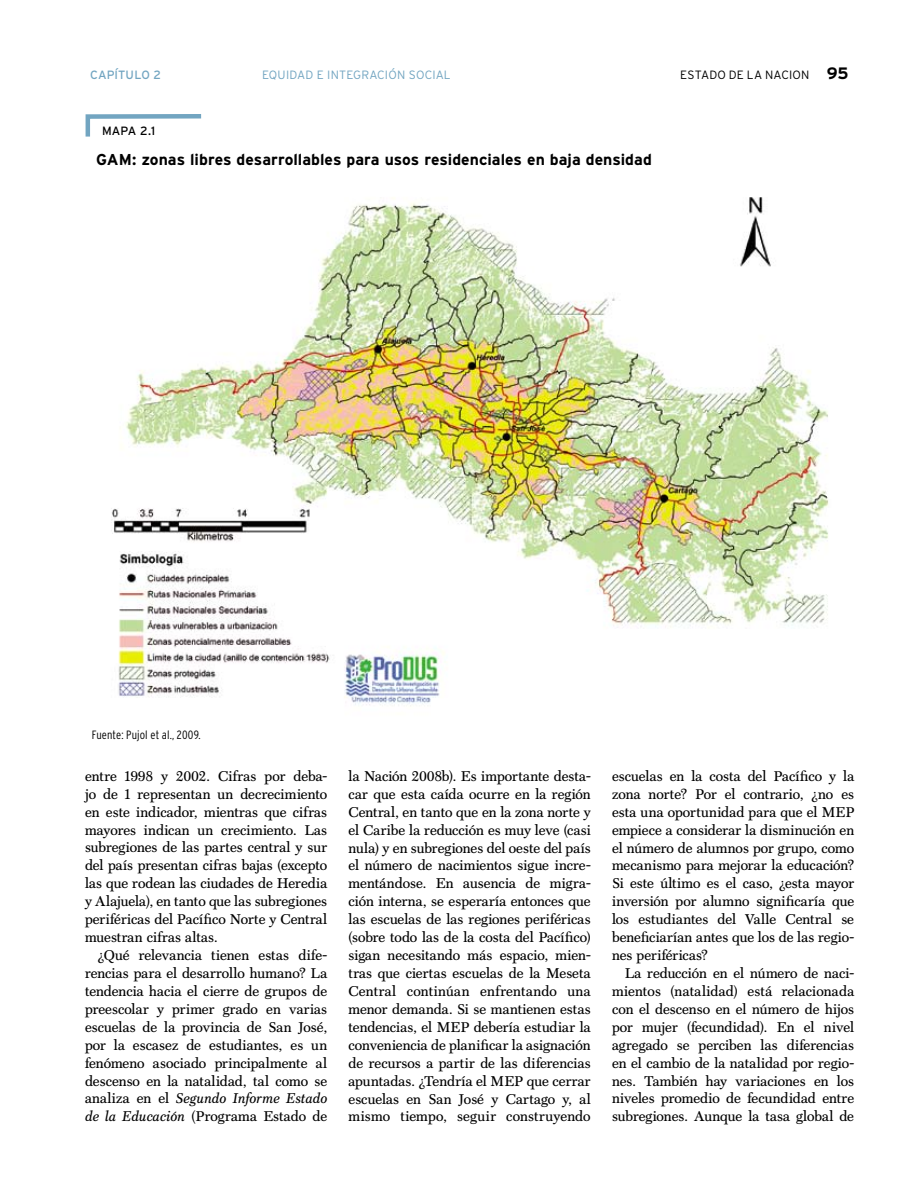
<style>
.page{position:relative;width:918px;height:1188px;background:#fff}
.page>*{position:absolute;margin:0;border:0;box-sizing:border-box;transform-origin:0 0}
.t1{font:700 15.75px "Interstate";color:#000}
.t2{font:14.25px/18px "Scotch Text";letter-spacing:.005em;color:#000;text-align:justify}
.t3{font:300 12px "Interstate";letter-spacing:.01em;color:#72a5c1}
.t4{font:300 condensed 12px "Interstate";letter-spacing:.005em;color:#000}
.t5{font:300 12px "Interstate";letter-spacing:.015em;color:#000}
.t6{font:12px "Interstate";letter-spacing:.01em;color:#72a5c1}
.t7{font:12px "Interstate";color:#000}
.s1{font-weight:700;font-size:16.5px}
.s2{font-style:italic}
</style>
<div class="page">
<svg style="left:85px;top:114px;width:117px;height:23px"></svg>
<img style="left:111px;top:197px;width:718px;height:510px">
<p class="t6" style="left:90px;top:68px;width:72px">CAPÍTULO 2</p>
<p class="t3" style="left:262px;top:68px;width:190px">EQUIDAD E INTEGRACIÓN SOCIAL</p>
<p class="t5" style="left:680px;top:68px;width:170px">ESTADO DE LA NACION <span class="s1">95</span></p>
<p class="t7" style="left:102px;top:125px;width:55px">MAPA 2.1</p>
<p class="t1" style="left:96px;top:151px;width:557px">GAM: zonas libres desarrollables para usos residenciales en baja densidad</p>
<p class="t4" style="left:92px;top:728px;width:110px">Fuente: Pujol et al., 2009.</p>
<p class="t2" style="left:85px;top:767px;width:244px">entre 1998 y 2002. Cifras por deba&shy;jo de 1 representan un decrecimiento en este indicador, mientras que cifras mayores indican un crecimiento. Las subregiones de las partes central y sur del país presentan cifras bajas (excepto las que rodean las ciudades de Heredia y Alajuela), en tanto que las subregiones periféricas del Pacífico Norte y Central muestran cifras altas.</p>
<p class="t2" style="left:85px;top:946px;width:244px;text-indent:13px">¿Qué relevancia tienen estas dife&shy;rencias para el desarrollo humano? La tendencia hacia el cierre de grupos de preescolar y primer grado en varias escuelas de la provincia de San José, por la escasez de estudiantes, es un fenómeno asociado principalmente al descenso en la natalidad, tal como se analiza en el <span class="s2">Segundo Informe Estado de la Educación</span> (Programa Estado de</p>
<p class="t2" style="left:349px;top:767px;width:244px">la Nación 2008b). Es importante desta&shy;car que esta caída ocurre en la región Central, en tanto que en la zona norte y el Caribe la reducción es muy leve (casi nula) y en subregiones del oeste del país el número de nacimientos sigue incre&shy;mentándose. En ausencia de migra&shy;ción interna, se esperaría entonces que las escuelas de las regiones periféricas (sobre todo las de la costa del Pacífico) sigan necesitando más espacio, mien&shy;tras que ciertas escuelas de la Meseta Central continúan enfrentando una menor demanda. Si se mantienen estas tendencias, el MEP debería estudiar la conveniencia de planificar la asignación de recursos a partir de las diferencias apuntadas. ¿Tendría el MEP que cerrar escuelas en San José y Cartago y, al mismo tiempo, seguir construyendo</p>
<p class="t2" style="left:612px;top:767px;width:244px">escuelas en la costa del Pacífico y la zona norte? Por el contrario, ¿no es esta una oportunidad para que el MEP empiece a considerar la disminución en el número de alumnos por grupo, como mecanismo para mejorar la educación?<br>Si este último es el caso, ¿esta mayor inversión por alumno significaría que los estudiantes del Valle Central se beneficiarían antes que los de las regio&shy;nes periféricas?</p>
<p class="t2" style="left:612px;top:964px;width:244px;text-indent:13px">La reducción en el número de naci&shy;mientos (natalidad) está relacionada con el descenso en el número de hijos por mujer (fecundidad). En el nivel agregado se perciben las diferencias en el cambio de la natalidad por regio&shy;nes. También hay variaciones en los niveles promedio de fecundidad entre subregiones. Aunque la tasa global de</p>
</div>
